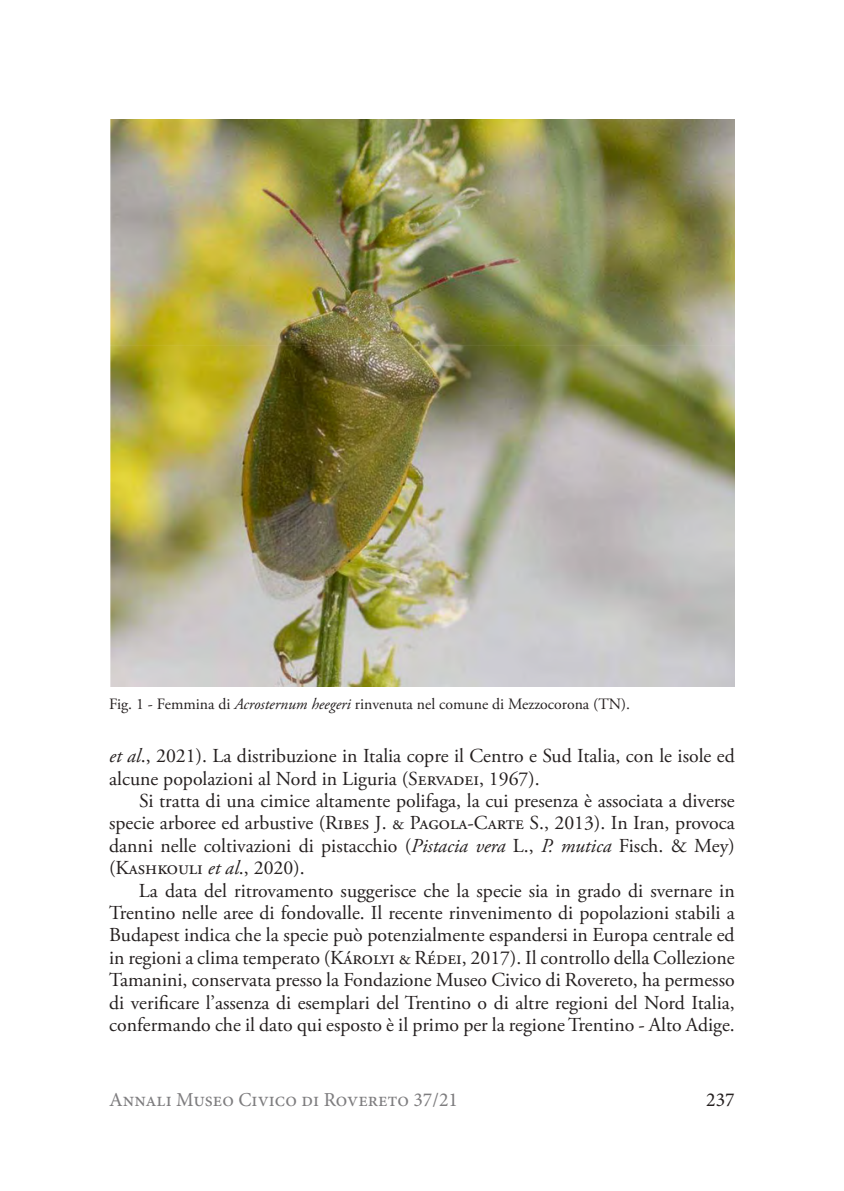
<style>
.page{position:relative;width:844px;height:1191px;background:#fff}
.page>*{position:absolute;margin:0;border:0;box-sizing:border-box;transform-origin:0 0}
.t1{font:19.78px/22.4px "Adobe Garamond Pro";color:#241f1f;text-align:justify}
.t2{font:19.78px "Minion Pro";color:#7d7c7e}
.t3{font:19.78px "Minion Pro";color:#241f1f}
.t4{font:15.75px "Adobe Garamond Pro";letter-spacing:-.03em;color:#241f1f}
.s1{font-style:italic}
</style>
<div class="page">
<img style="left:110px;top:119px;width:624px;height:567px">
<p class="t4" style="left:109px;top:695px;width:522px">Fig. 1 - Femmina di <span class="s1">Acrosternum heegeri</span> rinvenuta nel comune di Mezzocorona (TN).</p>
<p class="t1" style="left:109px;top:745px;width:627px"><span class="s1">et al</span>., 2021). La distribuzione in Italia copre il Centro e Sud Italia, con le isole ed alcune popolazioni al Nord in Liguria (Servadei, 1967).</p>
<p class="t1" style="left:109px;top:790px;width:627px;text-indent:30px">Si tratta di una cimice altamente polifaga, la cui presenza è associata a diverse specie arboree ed arbustive (Ribes J. &amp; Pagola-Carte S., 2013). In Iran, provoca danni nelle coltivazioni di pistacchio (<span class="s1">Pistacia vera</span> L., <span class="s1">P. mutica</span> Fisch. &amp; Mey) (Kashkouli <span class="s1">et al</span>., 2020).</p>
<p class="t1" style="left:109px;top:880px;width:627px;text-indent:30px">La data del ritrovamento suggerisce che la specie sia in grado di svernare in Trentino nelle aree di fondovalle. Il recente rinvenimento di popolazioni stabili a Budapest indica che la specie può potenzialmente espandersi in Europa centrale ed in regioni a clima temperato (Károlyi &amp; Rédei, 2017). Il controllo della Collezione Tamanini, conservata presso la Fondazione Museo Civico di Rovereto, ha permesso di verificare l’assenza di esemplari del Trentino o di altre regioni del Nord Italia, confermando che il dato qui esposto è il primo per la regione Trentino - Alto Adige.</p>
<p class="t2" style="left:109px;top:1086px;width:350px">Annali Museo Civico di Rovereto 37/21</p>
<p class="t3" style="left:706px;top:1086px;width:30px">237</p>
</div>
